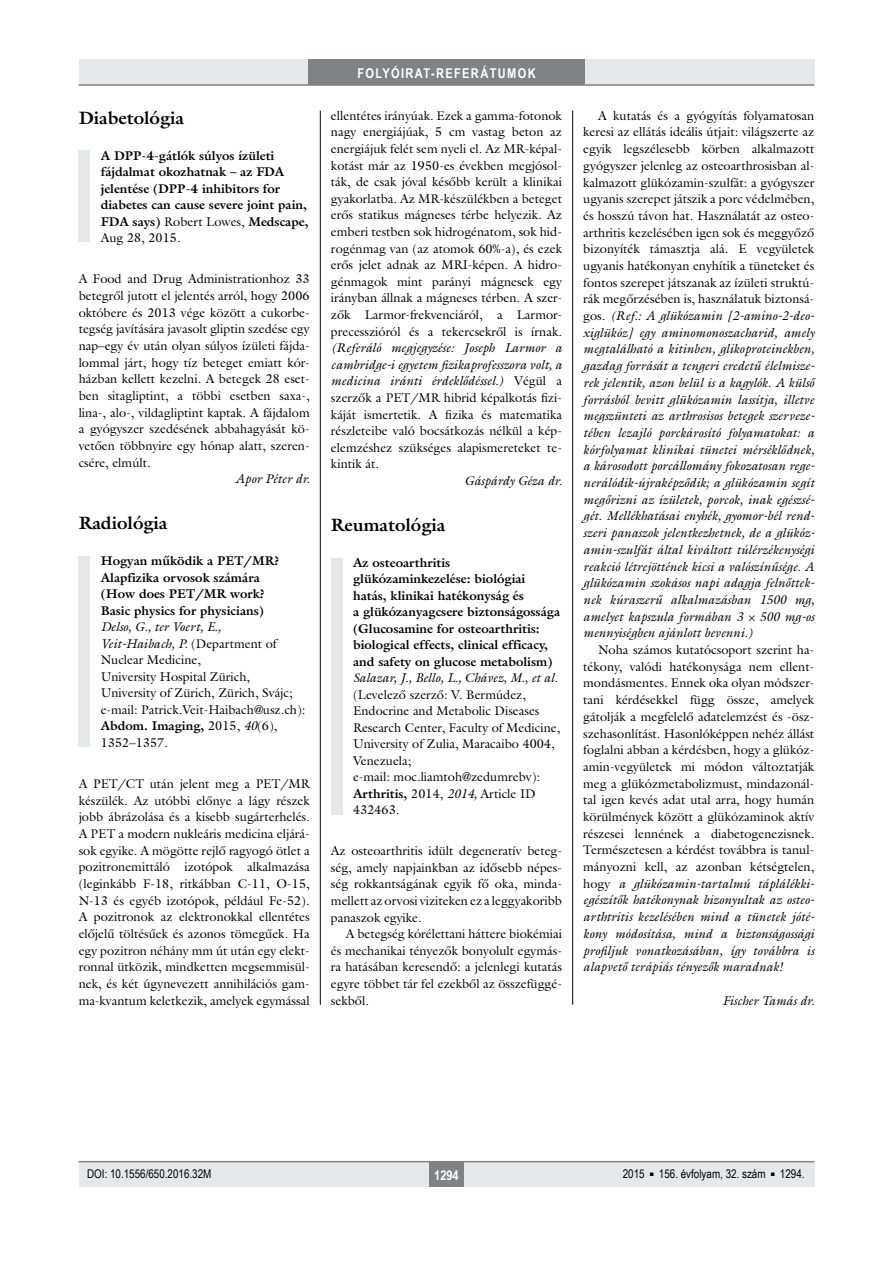
<style>
.page{position:relative;width:893px;height:1263px;background:#fff}
.page>*{position:absolute;margin:0;border:0;box-sizing:border-box;transform-origin:0 0}
.alcimbold{font:700 18px "Galliard Reg";color:#000}
.rovatcim_jo{font:700 13.5px "Arial Narrow";letter-spacing:.1em;color:#fff}
.oldalszam{font:700 13.5px "Arial Narrow";color:#fff}
.ref-tompa{font:12.75px/16.6px "Galliard Reg";color:#000;text-align:justify}
.ref-Body{font:italic 12.75px/16.6px "Galliard Reg";color:#000;text-align:justify}
.ref-Body-2{font:12.75px/16.6px "Galliard Reg";color:#000;text-align:justify}
.ref-lead{font:700 12.75px/16.5px "Galliard Reg";color:#000}
.ref-lead-2{font:12.75px/16.5px "Galliard Reg";color:#000}
.pagina{font:12px "Arial Narrow";color:#000}
.s1{font-weight:400}
.s2{font-weight:700}
.s3{font-style:italic}
.s4{font-weight:400;font-style:italic}
.s5{font-style:normal}
</style>
<div class="page">
<div style="left:79px;top:60px;width:735px;height:25px;background:#e6e7e8"></div>
<div style="left:308px;top:60px;width:277px;height:25px;background:#808285"></div>
<hr style="left:79px;top:84px;width:735px;height:2px;background:#808285">
<div style="left:79px;top:1161px;width:735px;height:25px;background:#e6e7e8"></div>
<div style="left:429px;top:1161px;width:34px;height:25px;background:#808285"></div>
<hr style="left:79px;top:1161px;width:735px;height:1px;background:#808285">
<div style="left:79px;top:151px;width:11px;height:91px;background:#e6e7e8"></div>
<div style="left:79px;top:556px;width:11px;height:191px;background:#e6e7e8"></div>
<div style="left:331px;top:558px;width:11px;height:256px;background:#e6e7e8"></div>
<hr style="left:320px;top:111px;width:1px;height:894px;background:#000">
<hr style="left:572px;top:111px;width:1px;height:894px;background:#000">
<p class="alcimbold" style="left:79px;top:106px;width:107px">Diabetológia</p>
<p class="ref-lead" style="left:101px;top:147px;width:209px">A DPP-4-gátlók súlyos ízületi fájdalmat okozhatnak – az FDA jelentése (DPP-4 inhibitors for diabetes can cause severe joint pain,<br>FDA says) <span class="s1">Robert Lowes,</span> Medscape,<br><span class="s1">Aug 28, 2015.</span></p>
<p class="ref-tompa" style="left:79px;top:270px;width:233px">A Food and Drug Administrationhoz 33 betegről jutott el jelentés arról, hogy 2006 októbere és 2013 vége között a cukorbe&shy;tegség javítására javasolt gliptin szedése egy nap–egy év után olyan súlyos ízületi fájda&shy;lommal járt, hogy tíz beteget emiatt kór&shy;házban kellett kezelni. A betegek 28 eset&shy;ben sitagliptint, a többi esetben saxa-, lina-, alo-, vildagliptint kaptak. A fájdalom a gyógyszer szedésének abbahagyását kö&shy;vetően többnyire egy hónap alatt, szeren&shy;csére, elmúlt.</p>
<p class="ref-Body" style="left:235px;top:470px;width:76px">Apor Péter dr.</p>
<p class="alcimbold" style="left:79px;top:511px;width:90px">Radiológia</p>
<p class="ref-lead-2" style="left:101px;top:553px;width:206px"><span class="s2">Hogyan működik a PET/MR?<br>Alapfizika orvosok számára<br>(How does PET/MR work?<br>Basic physics for physicians)<br></span><span class="s3">Delso, G., ter Voert, E.,<br>Veit-Haibach, P.</span> (Department of<br>Nuclear Medicine,<br>University Hospital Zürich,<br>University of Zürich, Zürich, Svájc; e-mail: Patrick.Veit-Haibach@usz.ch):<br><span class="s2">Abdom. Imaging,</span> 2015, <span class="s3">40</span>(6),<br>1352–1357.</p>
<p class="ref-tompa" style="left:79px;top:775px;width:233px">A PET/CT után jelent meg a PET/MR készülék. Az utóbbi előnye a lágy részek jobb ábrázolása és a kisebb sugárterhelés.<br>A PET a modern nukleáris medicina eljárá&shy;sok egyike. A mögötte rejlő ragyogó ötlet a pozitronemittáló izotópok alkalmazása (leginkább F-18, ritkábban C-11, O-15, N-13 és egyéb izotópok, például Fe-52).<br>A pozitronok az elektronokkal ellentétes előjelű töltésűek és azonos tömegűek. Ha egy pozitron néhány mm út után egy elekt&shy;ronnal ütközik, mindketten megsemmisül&shy;nek, és két úgynevezett annihilációs gam&shy;ma-kvantum keletkezik, amelyek egymással</p>
<p class="rovatcim_jo" style="left:357px;top:63px;width:180px">FOLYÓIRAT-REFERÁTUMOK</p>
<p class="ref-tompa" style="left:331px;top:107px;width:233px;text-align:left">ellentétes irányúak. Ezek a gamma-fotonok nagy energiájúak, 5 cm vastag beton az energiájuk felét sem nyeli el. Az MR-képal&shy;kotást már az 1950-es években megjósol&shy;ták, de csak jóval később került a klinikai gyakorlatba. Az MR-készülékben a beteget erős statikus mágneses térbe helyezik. Az emberi testben sok hidrogénatom, sok hid&shy;rogénmag van (az atomok 60%-a), és ezek erős jelet adnak az MRI-képen. A hidro&shy;génmagok mint parányi mágnesek egy irányban állnak a mágneses térben. A szer&shy;zők Larmor-frekvenciáról, a Larmor&shy;precesszióról és a tekercsekről is írnak. <span class="s3">(Referáló megjegyzése: Joseph Larmor a cambridge-i egyetem fizikaprofesszora volt, a medicina iránti érdeklődéssel.)</span> Végül a szerzők a PET/MR hibrid képalkotás fizi&shy;káját ismertetik. A fizika és matematika részleteibe való bocsátkozás nélkül a kép&shy;elemzéshez szükséges alapismereteket te&shy;kintik át.</p>
<p class="ref-Body" style="left:465px;top:472px;width:99px">Gáspárdy Géza dr.</p>
<p class="alcimbold" style="left:331px;top:513px;width:116px">Reumatológia</p>
<p class="ref-lead" style="left:353px;top:554px;width:209px">Az osteoarthritis glükózaminkezelése: biológiai hatás, klinikai hatékonyság és<br>a glükózanyagcsere biztonságossága (Glucosamine for osteoarthritis: biological effects, clinical efficacy, and safety on glucose metabolism)<br><span class="s4">Salazar, J., Bello, L., Chávez, M., et al. </span><span class="s1">(Levelező szerző: V. Bermúdez,<br>Endocrine and Metabolic Diseases<br>Research Center, Faculty of Medicine,<br>University of Zulia, Maracaibo 4004,<br>Venezuela;<br>e-mail: moc.liamtoh@zedumrebv):<br></span>Arthritis, <span class="s1">2014,</span> <span class="s4">2014,</span> <span class="s1">Article ID<br>432463.</span></p>
<p class="ref-tompa" style="left:331px;top:842px;width:233px">Az osteoarthritis idült degeneratív beteg&shy;ség, amely napjainkban az idősebb népes&shy;ség rokkantságának egyik fő oka, minda&shy;mellett az orvosi viziteken ez a leggyakoribb panaszok egyike.</p>
<p class="ref-Body-2" style="left:331px;top:925px;width:233px;text-indent:15px">A betegség kórélettani háttere biokémiai és mechanikai tényezők bonyolult egymás&shy;ra hatásában keresendő: a jelenlegi kutatás egyre többet tár fel ezekből az összefüggé&shy;sekből.</p>
<p class="ref-Body" style="left:583px;top:107px;width:233px;text-indent:15px"><span class="s5">A kutatás és a gyógyítás folyamatosan keresi az ellátás ideális útjait: világszerte az egyik legszélesebb körben alkalmazott gyógyszer jelenleg az osteoarthrosisban al&shy;kalmazott glükózamin-szulfát: a gyógyszer ugyanis szerepet játszik a porc védelmében, és hosszú távon hat. Használatát az osteo&shy;arthritis kezelésében igen sok és meggyőző bizonyíték támasztja alá. E vegyületek ugyanis hatékonyan enyhítik a tüneteket és fontos szerepet játszanak az ízületi struktú&shy;rák megőrzésében is, használatuk biztonsá&shy;gos.</span> (Ref.: A glükózamin [2-amino-2-deo&shy;xiglükóz] egy aminomonoszacharid, amely megtalálható a kitinben, glikoproteinekben, gazdag forrását a tengeri eredetű élelmisze&shy;rek jelentik, azon belül is a kagylók. A külső forrásból bevitt glükózamin lassítja, illetve megszünteti az arthrosisos betegek szerveze&shy;tében lezajló porckárosító folyamatokat: a kórfolyamat klinikai tünetei mérséklődnek, a károsodott porcállomány fokozatosan rege&shy;nerálódik-újraképződik; a glükózamin segít megőrizni az ízületek, porcok, inak egészsé&shy;gét. Mellékhatásai enyhék, gyomor-bél rend&shy;szeri panaszok jelentkezhetnek, de a glükóz&shy;amin-szulfát által kiváltott túlérzékenységi reakció létrejöttének kicsi a valószínűsége. A glükózamin szokásos napi adagja felnőttek&shy;nek kúraszerű alkalmazásban 1500 mg, amelyet kapszula formában 3 × 500 mg-os mennyiségben ajánlott bevenni.)</p>
<p class="ref-Body-2" style="left:583px;top:641px;width:233px;text-align:left;text-indent:15px">Noha számos kutatócsoport szerint ha&shy;tékony, valódi hatékonysága nem ellent&shy;mondásmentes. Ennek oka olyan módszer&shy;tani kérdésekkel függ össze, amelyek gátolják a megfelelő adatelemzést és -ös - szehasonlítást. Hasonlóképpen nehéz állást foglalni abban a kérdésben, hogy a glükóz&shy;amin-vegyületek mi módon változtatják meg a glükózmetabolizmust, mindazonál&shy;tal igen kevés adat utal arra, hogy humán körülmények között a glükózaminok aktív részesei lennének a diabetogenezisnek.<br>Természetesen a kérdést továbbra is tanul&shy;mányozni kell, az azonban kétségtelen, hogy <span class="s3">a glükózamin-tartalmú táplálékki&shy;egészítők hatékonynak bizonyultak az osteo&shy;arthtritis kezelésében mind a tünetek jóté&shy;kony módosítása, mind a biztonságossági profiljuk vonatkozásában, így továbbra is alapvető terápiás tényezők maradnak!</span></p>
<p class="ref-Body" style="left:722px;top:992px;width:93px">Fischer Tamás dr.</p>
<p class="pagina" style="left:87px;top:1165px;width:126px">DOI: 10.1556/650.2016.32M</p>
<p class="oldalszam" style="left:434px;top:1165px;width:26px">1294</p>
<p class="pagina" style="left:623px;top:1165px;width:183px">2015 <sup>■</sup> 156. évfolyam, 32. szám <sup>■</sup> 1294.</p>
</div>
